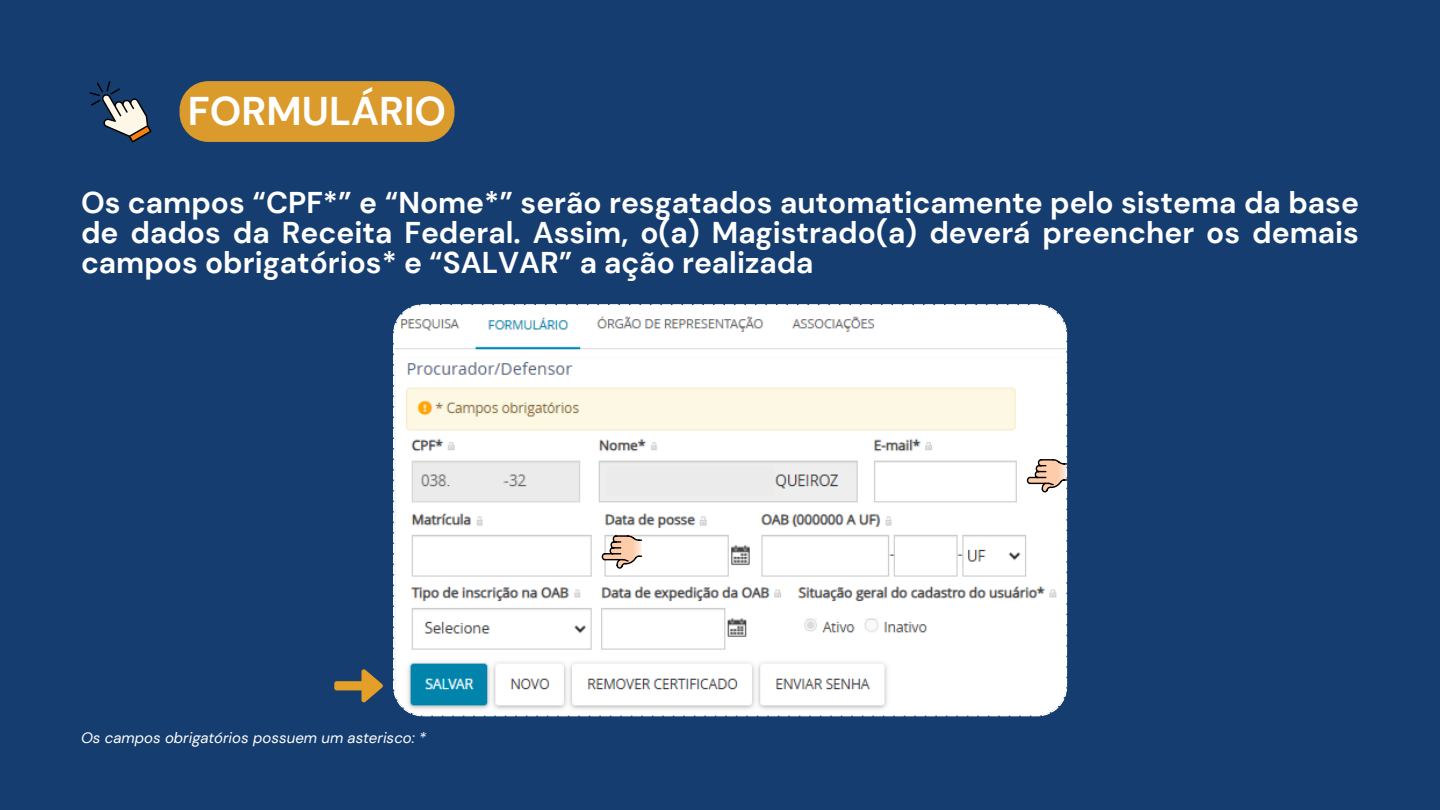
<style>
.page{position:relative;width:1440px;height:810px;background:#153d70}
.page>*{position:absolute;margin:0;border:0;box-sizing:border-box;transform-origin:0 0}
.t1{font:700 40px "DM Sans";color:#fff}
.t2{font:700 30px/30px "DM Sans";color:#fff;text-align:justify}
.t3{font:italic 15px "DM Sans";color:#fff}
</style>
<div class="page">
<svg style="left:89px;top:81px;width:63px;height:61px"></svg>
<svg style="left:393px;top:304px;width:674px;height:413px;background:#f2f3f2"></svg>
<div style="left:180px;top:81px;width:275px;height:61px;background:#db9a2c;border-radius:29px"></div>
<svg style="left:1027px;top:459px;width:40px;height:34px"></svg>
<svg style="left:602px;top:535px;width:40px;height:34px"></svg>
<svg style="left:334px;top:669px;width:49px;height:34px"></svg>
<h1 class="t1" style="left:188px;top:85px;width:260px">FORMULÁRIO</h1>
<h2 class="t2" style="left:81px;top:187px;width:1279px">Os campos “CPF*” e “Nome*” serão resgatados automaticamente pelo sistema da base de dados da Receita Federal. Assim, o(a) Magistrado(a) deverá preencher os demais campos obrigatórios* e “SALVAR” a ação realizada</h2>
<p class="t3" style="left:81px;top:728px;width:347px">Os campos obrigatórios possuem um asterisco: *</p>
</div>
